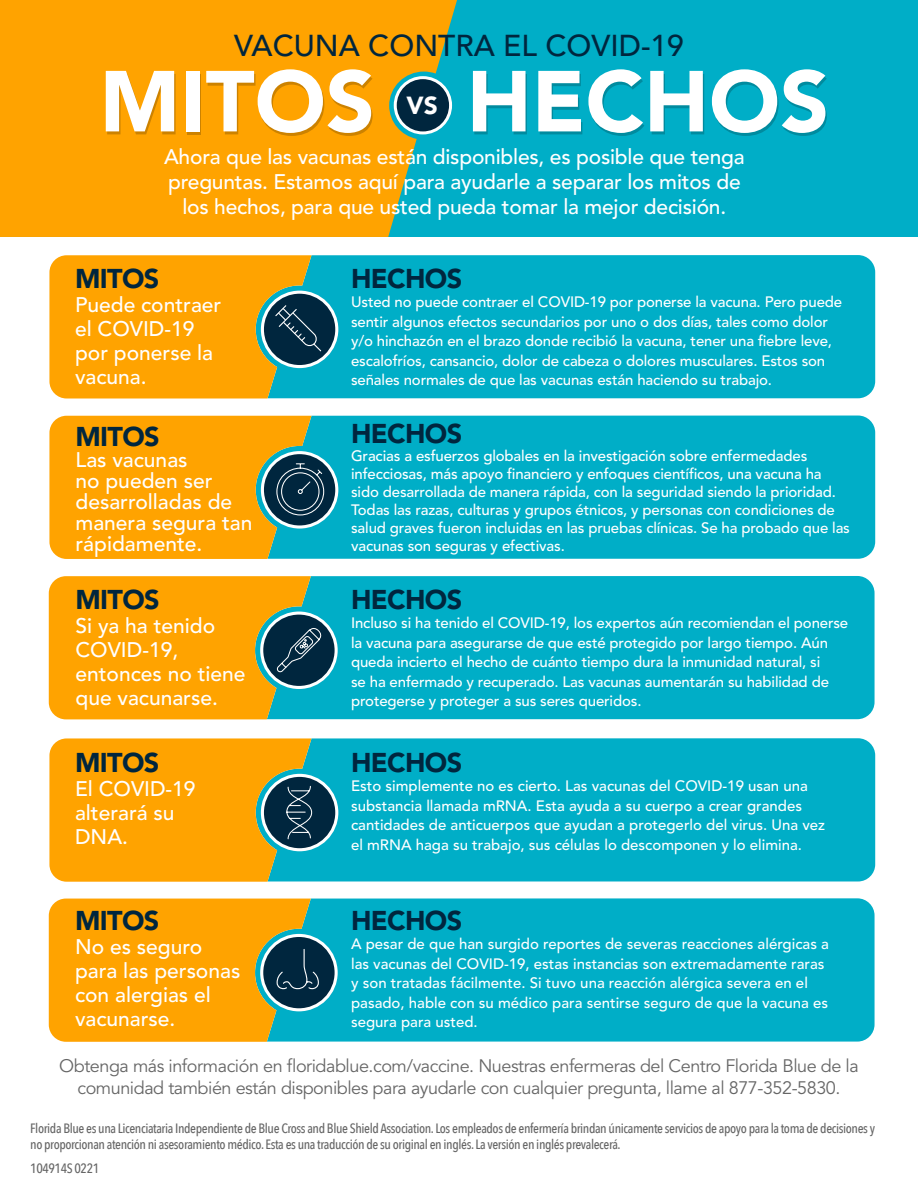
<style>
.page{position:relative;width:918px;height:1188px;background:#fff}
.page>*{position:absolute;margin:0;border:0;box-sizing:border-box;transform-origin:0 0}
.t1{font:900 85.5px "Avenir LT Std";color:#fff}
.t2{font:500 30px "Avenir LT Std";color:#00263e}
.t3{font:900 27px "Avenir LT Std";letter-spacing:-.025em;color:#00263e}
.t4{font:900 24.6px "Avenir LT Std";color:#fff}
.t5{font:500 21px/24px "Avenir LT Std";color:#fff}
.t6{font:18px/21.6px "Avenir LT Std";letter-spacing:-.025em;color:#666;text-align:center}
.t7{font:500 15px/19.5px "Avenir LT Std";letter-spacing:-.01em;color:#fff}
.t8{font:500 13.5px/16.2px "Avenir Next Condensed";letter-spacing:-.03em;color:#666}
</style>
<div class="page">
<div style="left:0;top:0;width:918px;height:237px;background:#00aec7"></div>
<svg style="left:0;top:0;width:457px;height:237px;background:#eca30e"></svg>
<div style="left:395px;top:78px;width:56px;height:55px;background:#00263e;border-radius:50%"></div>
<div style="left:394px;top:76px;width:58px;height:58px;border:3px solid #fff;border-radius:50%"></div>
<div style="left:322px;top:255px;width:553px;height:143px;background:#00aec7"></div>
<svg style="left:262px;top:292px;width:75px;height:75px"></svg>
<svg style="left:49px;top:255px;width:273px;height:144px;background:#d89c1a"></svg>
<div style="left:325px;top:416px;width:550px;height:143px;background:#00aec7"></div>
<svg style="left:262px;top:453px;width:75px;height:74px"></svg>
<div style="left:325px;top:576px;width:550px;height:143px;background:#00aec7"></div>
<svg style="left:262px;top:613px;width:74px;height:74px"></svg>
<div style="left:313px;top:738px;width:562px;height:143px;background:#00aec7"></div>
<svg style="left:262px;top:775px;width:75px;height:75px"></svg>
<div style="left:255px;top:898px;width:620px;height:144px;background:#00aec7"></div>
<svg style="left:262px;top:935px;width:74px;height:75px"></svg>
<svg style="left:49px;top:416px;width:276px;height:143px;background:#d69c1b"></svg>
<svg style="left:49px;top:576px;width:276px;height:143px;background:#d59b1a"></svg>
<svg style="left:49px;top:738px;width:264px;height:144px;background:#df9d17"></svg>
<svg style="left:49px;top:899px;width:270px;height:143px;background:#db9b16"></svg>
<h1 class="t2" style="left:234px;top:28px;width:451px">VACUNA CONTRA EL COVID-19</h1>
<h1 class="t1" style="left:100px;top:50px;width:277px">MITOS</h1>
<h1 class="t1" style="left:467px;top:50px;width:364px">HECHOS</h1>
<h1 class="t4" style="left:407px;top:91px;width:33px">VS</h1>
<p class="t5" style="left:164px;top:144px;width:582px;line-height:25.2px;text-align:center">Ahora que las vacunas están disponibles, es posible que tenga preguntas. Estamos aquí para ayudarle a separar los mitos de los hechos, para que usted pueda tomar la mejor decisión.</p>
<p class="t3" style="left:75px;top:262px;width:86px">MITOS</p>
<p class="t5" style="left:75px;top:293px;width:148px">Puede contraer el COVID-19 por ponerse la vacuna.</p>
<p class="t3" style="left:76px;top:420px;width:86px">MITOS</p>
<p class="t5" style="left:76px;top:450px;width:179px;line-height:21px">Las vacunas<br>no pueden ser desarrolladas de manera segura tan rápidamente.</p>
<p class="t3" style="left:76px;top:583px;width:86px">MITOS</p>
<p class="t5" style="left:76px;top:614px;width:172px">Si ya ha tenido<br>COVID-19, entonces no tiene que vacunarse.</p>
<p class="t3" style="left:75px;top:746px;width:86px">MITOS</p>
<p class="t5" style="left:75px;top:777px;width:122px">El COVID-19 alterará su<br>DNA.</p>
<p class="t3" style="left:75px;top:904px;width:86px">MITOS</p>
<p class="t5" style="left:75px;top:935px;width:167px">No es seguro para las personas con alergias el vacunarse.</p>
<p class="t3" style="left:351px;top:262px;width:113px">HECHOS</p>
<p class="t7" style="left:351px;top:293px;width:493px">Usted no puede contraer el COVID-19 por ponerse la vacuna. Pero puede sentir algunos efectos secundarios por uno o dos días, tales como dolor y/o hinchazón en el brazo donde recibió la vacuna, tener una fiebre leve, escalofríos, cansancio, dolor de cabeza o dolores musculares. Estos son señales normales de que las vacunas están haciendo su trabajo.</p>
<p class="t3" style="left:351px;top:418px;width:113px">HECHOS</p>
<p class="t7" style="left:351px;top:448px;width:500px;line-height:18px">Gracias a esfuerzos globales en la investigación sobre enfermedades infecciosas, más apoyo financiero y enfoques científicos, una vacuna ha sido desarrollada de manera rápida, con la seguridad siendo la prioridad.<br>Todas las razas, culturas y grupos étnicos, y personas con condiciones de salud graves fueron incluidas en las pruebas clínicas. Se ha probado que las vacunas son seguras y efectivas.</p>
<p class="t3" style="left:351px;top:583px;width:113px">HECHOS</p>
<p class="t7" style="left:351px;top:614px;width:499px">Incluso si ha tenido el COVID-19, los expertos aún recomiendan el ponerse la vacuna para asegurarse de que esté protegido por largo tiempo. Aún queda incierto el hecho de cuánto tiempo dura la inmunidad natural, si<br>se ha enfermado y recuperado. Las vacunas aumentarán su habilidad de protegerse y proteger a sus seres queridos.</p>
<p class="t3" style="left:351px;top:746px;width:113px">HECHOS</p>
<p class="t7" style="left:351px;top:777px;width:476px">Esto simplemente no es cierto. Las vacunas del COVID-19 usan una substancia llamada mRNA. Esta ayuda a su cuerpo a crear grandes cantidades de anticuerpos que ayudan a protegerlo del virus. Una vez el mRNA haga su trabajo, sus células lo descomponen y lo elimina.</p>
<p class="t3" style="left:351px;top:904px;width:113px">HECHOS</p>
<p class="t7" style="left:351px;top:935px;width:479px">A pesar de que han surgido reportes de severas reacciones alérgicas a las vacunas del COVID-19, estas instancias son extremadamente raras y son tratadas fácilmente. Si tuvo una reacción alérgica severa en el pasado, hable con su médico para sentirse seguro de que la vacuna es segura para usted.</p>
<p class="t6" style="left:59px;top:1056px;width:801px">Obtenga más información en floridablue.com/vaccine. Nuestras enfermeras del Centro Florida Blue de la comunidad también están disponibles para ayudarle con cualquier pregunta, llame al 877-352-5830.</p>
<p class="t8" style="left:30px;top:1120px;width:846px">Florida Blue es una Licenciataria Independiente de Blue Cross and Blue Shield Association. Los empleados de enfermería brindan únicamente servicios de apoyo para la toma de decisiones y no proporcionan atención ni asesoramiento médico. Esta es una traducción de su original en inglés. La versión en inglés prevalecerá.</p>
<p class="t8" style="left:30px;top:1161px;width:71px">104914S 0221</p>
</div>
